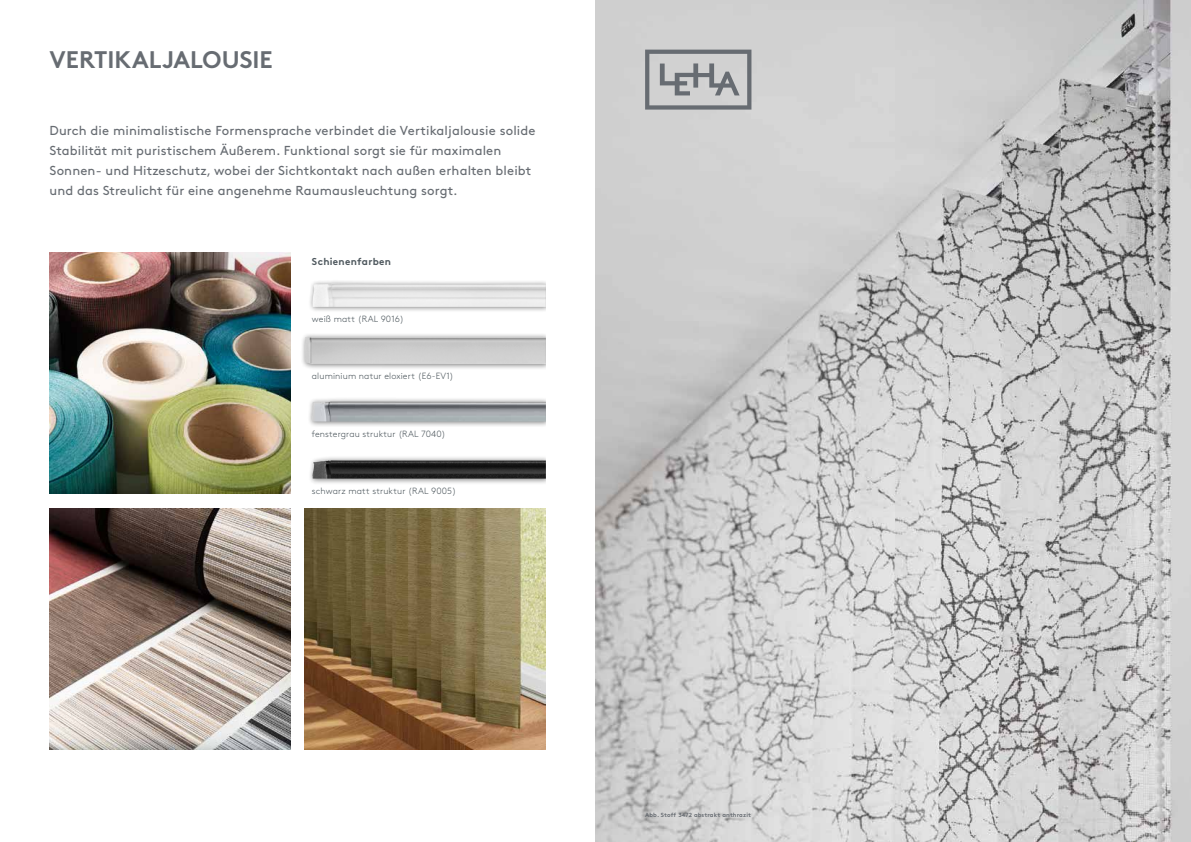
<style>
.page{position:relative;width:1191px;height:842px;background:#fff}
.page>*{position:absolute;margin:0;border:0;box-sizing:border-box;transform-origin:0 0}
.t1{font:700 24px "Brown Pro";color:#676c72}
.t2{font:13px/20px "Brown Pro";letter-spacing:.01em;color:#676c72}
.t3{font:700 10px "Brown Pro";letter-spacing:.03em;color:#4c565c}
.t4{font:300 9px "Brown Pro";letter-spacing:.015em;color:#4c565c}
.t5{font:700 6px "Brown Pro";letter-spacing:.02em;color:#676c72}
</style>
<div class="page">
<img style="left:595px;top:0;width:596px;height:842px">
<img style="left:50px;top:508px;width:241px;height:241px">
<img style="left:305px;top:508px;width:241px;height:241px">
<img style="left:50px;top:253px;width:241px;height:241px">
<svg style="left:645px;top:50px;width:106px;height:60px"></svg>
<div style="left:308px;top:279px;width:244px;height:34px;background:#000;opacity:.5"></div>
<img style="left:312px;top:284px;width:234px;height:23px">
<div style="left:300px;top:332px;width:252px;height:38px;background:#000;opacity:.5"></div>
<img style="left:305px;top:337px;width:241px;height:27px">
<div style="left:307px;top:397px;width:245px;height:31px;background:#000;opacity:.5"></div>
<img style="left:312px;top:401px;width:234px;height:20px">
<div style="left:308px;top:455px;width:244px;height:30px;background:#000;opacity:.5"></div>
<img style="left:312px;top:460px;width:234px;height:19px">
<div style="left:546px;top:253px;width:22px;height:241px;background:#fff"></div>
<h1 class="t1" style="left:50px;top:40px;width:225px">VERTIKALJALOUSIE</h1>
<p class="t2" style="left:50px;top:120px;width:487px">Durch die minimalistische Formensprache verbindet die Vertikaljalousie solide Stabilität mit puristischem Äußerem. Funktional sorgt sie für maximalen Sonnen- und Hitzeschutz, wobei der Sichtkontakt nach außen erhalten bleibt und das Streulicht für eine angenehme Raumausleuchtung sorgt.</p>
<p class="t3" style="left:312px;top:254px;width:81px">Schienenfarben</p>
<p class="t4" style="left:312px;top:312px;width:94px">weiß matt (RAL 9016)</p>
<p class="t4" style="left:312px;top:369px;width:143px">aluminium natur eloxiert (E6-EV1)</p>
<p class="t4" style="left:312px;top:427px;width:135px">fenstergrau struktur (RAL 7040)</p>
<p class="t4" style="left:312px;top:484px;width:146px">schwarz matt struktur (RAL 9005)</p>
<p class="t5" style="left:645px;top:810px;width:108px">Abb. Stoff 3472 abstrakt anthrazit</p>
</div>
